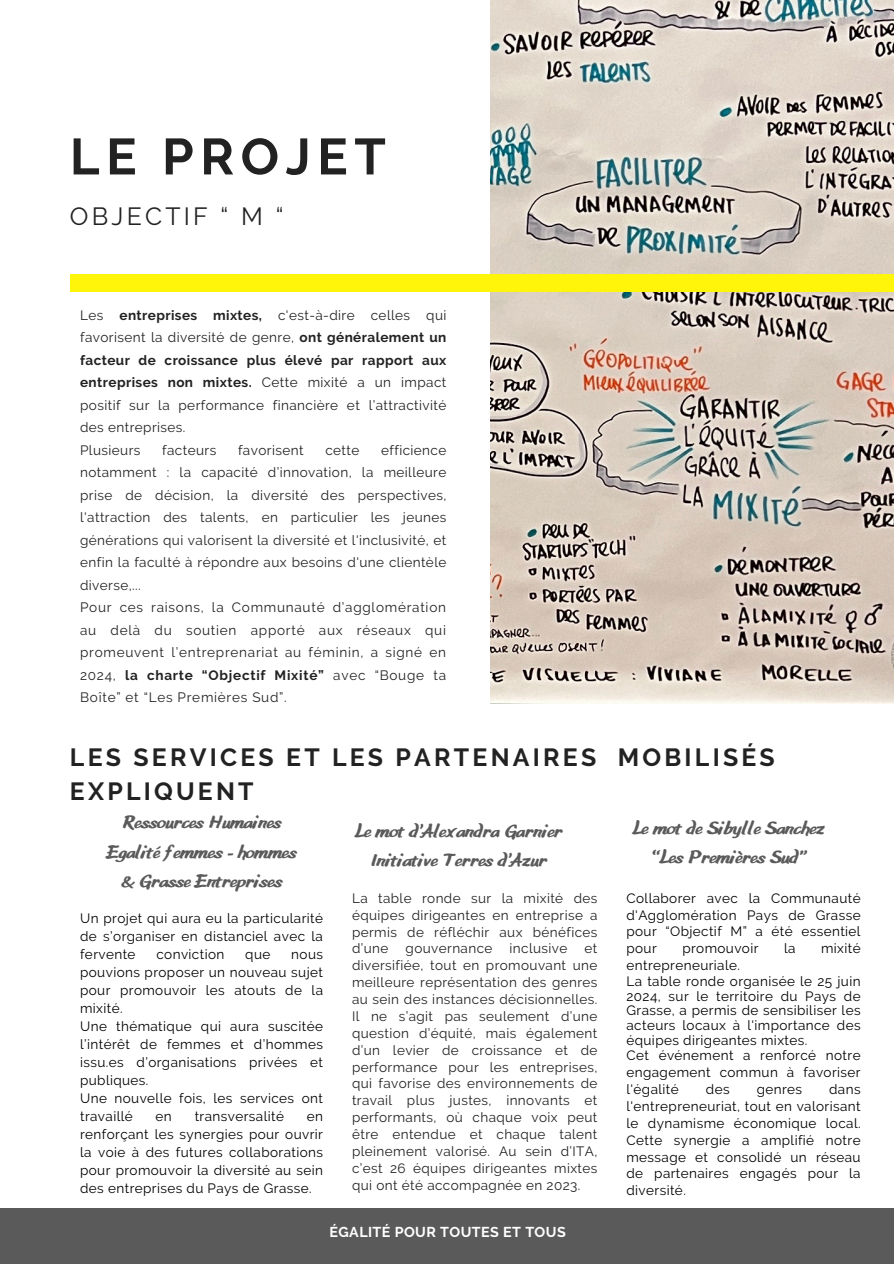
<style>
.page{position:relative;width:894px;height:1264px;background:#fff}
.page>*{position:absolute;margin:0;border:0;box-sizing:border-box;transform-origin:0 0}
.t1{font:700 50.7px "Raleway";letter-spacing:.13em;color:#222}
.t2{font:700 24.75px/33.8px "Raleway";letter-spacing:.13em;color:#222}
.t3{font:24.75px "Raleway";letter-spacing:.13em;color:#222}
.t4{font:700 18.75px/29.2px "Leo Hand";letter-spacing:.03em;color:#5a5a5a;text-align:center}
.t5{font:700 14.25px "Raleway";letter-spacing:.03em;color:#fff}
.t6{font:13.5px/16.8px "Raleway";letter-spacing:.03em;color:#222;text-align:justify}
.t7{font:13.5px/18px "Raleway";letter-spacing:.03em;color:#000;text-align:justify}
.s1{font-weight:700}
</style>
<div class="page">
<img style="left:490px;top:0;width:403px;height:703px">
<div style="left:70px;top:275px;width:823px;height:17px;background:#fff50a"></div>
<div style="left:0;top:1208px;width:893px;height:55px;background:#5a5a5a"></div>
<h1 class="t1" style="left:70px;top:127px;width:317px">LE PROJET</h1>
<h3 class="t3" style="left:70px;top:201px;width:215px">OBJECTIF “ M “</h3>
<p class="t6" style="left:80px;top:304px;width:367px;line-height:22.5px">Les <span class="s1">entreprises mixtes,</span> c'est-à-dire celles qui favorisent la diversité de genre, <span class="s1">ont généralement un facteur de croissance plus élevé par rapport aux entreprises non mixtes.</span> Cette mixité a un impact positif sur la performance financière et l’attractivité des entreprises.</p>
<p class="t6" style="left:80px;top:441px;width:62px">Plusieurs</p>
<p class="t6" style="left:162px;top:441px;width:55px">facteurs</p>
<p class="t6" style="left:238px;top:441px;width:67px">favorisent</p>
<p class="t6" style="left:325px;top:441px;width:36px">cette</p>
<p class="t6" style="left:80px;top:439px;width:367px;line-height:22.5px;text-indent:301px">efficience notamment : la capacité d’innovation, la meilleure prise de décision, la diversité des perspectives, l'attraction des talents, en particulier les jeunes générations qui valorisent la diversité et l'inclusivité, et enfin la faculté à répondre aux besoins d'une clientèle diverse,...</p>
<p class="t6" style="left:80px;top:596px;width:367px;line-height:22.5px">Pour ces raisons, la Communauté d’agglomération au delà du soutien apporté aux réseaux qui promeuvent l’entreprenariat au féminin, a signé en 2024, <span class="s1">la charte “Objectif Mixité”</span> avec “Bouge ta Boîte” et “Les Premières Sud”.</p>
<h4 class="t2" style="left:70px;top:740px;width:706px">LES SERVICES ET LES PARTENAIRES MOBILISÉS<br>EXPLIQUENT</h4>
<h4 class="t4" style="left:355px;top:815px;width:208px">Le mot d’Alexandra Garnier<br>Initiative Terres d’Azur</h4>
<h4 class="t4" style="left:632px;top:813px;width:193px">Le mot de Sibylle Sanchez “Les Premières Sud”</h4>
<p class="t4" style="left:107px;top:807px;width:190px">Ressources Humaines<br>Egalité femmes - hommes &amp; Grasse Entreprises</p>
<p class="t7" style="left:626px;top:889px;width:235px;line-height:16.8px">Collaborer avec la Communauté d'Agglomération Pays de Grasse pour “Objectif M” a été essentiel pour</p>
<p class="t6" style="left:352px;top:889px;width:247px">La table ronde sur la mixité des équipes dirigeantes en entreprise a permis de réfléchir aux bénéfices d’une</p>
<p class="t7" style="left:80px;top:909px;width:244px">Un projet qui aura eu la particularité de s’organiser en distanciel avec la fervente</p>
<p class="t7" style="left:682px;top:939px;width:78px">promouvoir</p>
<p class="t7" style="left:783px;top:939px;width:13px">la</p>
<p class="t7" style="left:820px;top:939px;width:41px">mixité</p>
<p class="t7" style="left:626px;top:956px;width:115px">entrepreneuriale.</p>
<p class="t7" style="left:626px;top:973px;width:235px;line-height:14.5px">La table ronde organisée le 25 juin 2024, sur le territoire du Pays de Grasse, a permis de sensibiliser les acteurs locaux à l'importance des équipes dirigeantes mixtes.</p>
<p class="t7" style="left:626px;top:1047px;width:235px;line-height:16.8px">Cet événement a renforcé notre engagement commun à favoriser l'égalité</p>
<p class="t6" style="left:405px;top:940px;width:88px">gouvernance</p>
<p class="t6" style="left:509px;top:940px;width:59px">inclusive</p>
<p class="t6" style="left:352px;top:940px;width:247px;text-indent:232px">et diversifiée, tout en promouvant une meilleure représentation des genres au sein des instances décisionnelles.<br>Il ne s’agit pas seulement d’une question d’équité, mais également d’un levier de croissance et de performance pour les entreprises, qui favorise des environnements de travail plus justes, innovants et performants, où chaque voix peut être entendue et chaque talent pleinement valorisé. Au sein d’ITA, c’est 26 équipes dirigeantes mixtes qui ont été accompagnée en 2023.</p>
<p class="t7" style="left:156px;top:945px;width:69px">conviction</p>
<p class="t7" style="left:245px;top:945px;width:27px">que</p>
<p class="t7" style="left:80px;top:945px;width:244px;text-indent:211px">nous pouvions proposer un nouveau sujet pour promouvoir les atouts de la mixité.</p>
<p class="t7" style="left:80px;top:1017px;width:244px">Une thématique qui aura suscitée l’intérêt de femmes et d’hommes issu.es d’organisations privées et publiques.</p>
<p class="t7" style="left:80px;top:1089px;width:244px">Une nouvelle fois, les services ont travaillé</p>
<p class="t7" style="left:626px;top:1080px;width:235px;line-height:16.8px;text-indent:203px">dans l'entrepreneuriat, tout en valorisant le dynamisme économique local.<br>Cette synergie a amplifié notre message et consolidé un réseau de partenaires engagés pour la diversité.</p>
<p class="t7" style="left:705px;top:1080px;width:25px">des</p>
<p class="t7" style="left:756px;top:1080px;width:47px">genres</p>
<p class="t7" style="left:156px;top:1107px;width:18px">en</p>
<p class="t7" style="left:195px;top:1107px;width:91px">transversalité</p>
<p class="t7" style="left:80px;top:1107px;width:244px;text-indent:226px">en renforçant les synergies pour ouvrir la voie à des futures collaborations pour promouvoir la diversité au sein des entreprises du Pays de Grasse.</p>
<h2 class="t5" style="left:329px;top:1223px;width:238px">ÉGALITÉ POUR TOUTES ET TOUS</h2>
</div>
